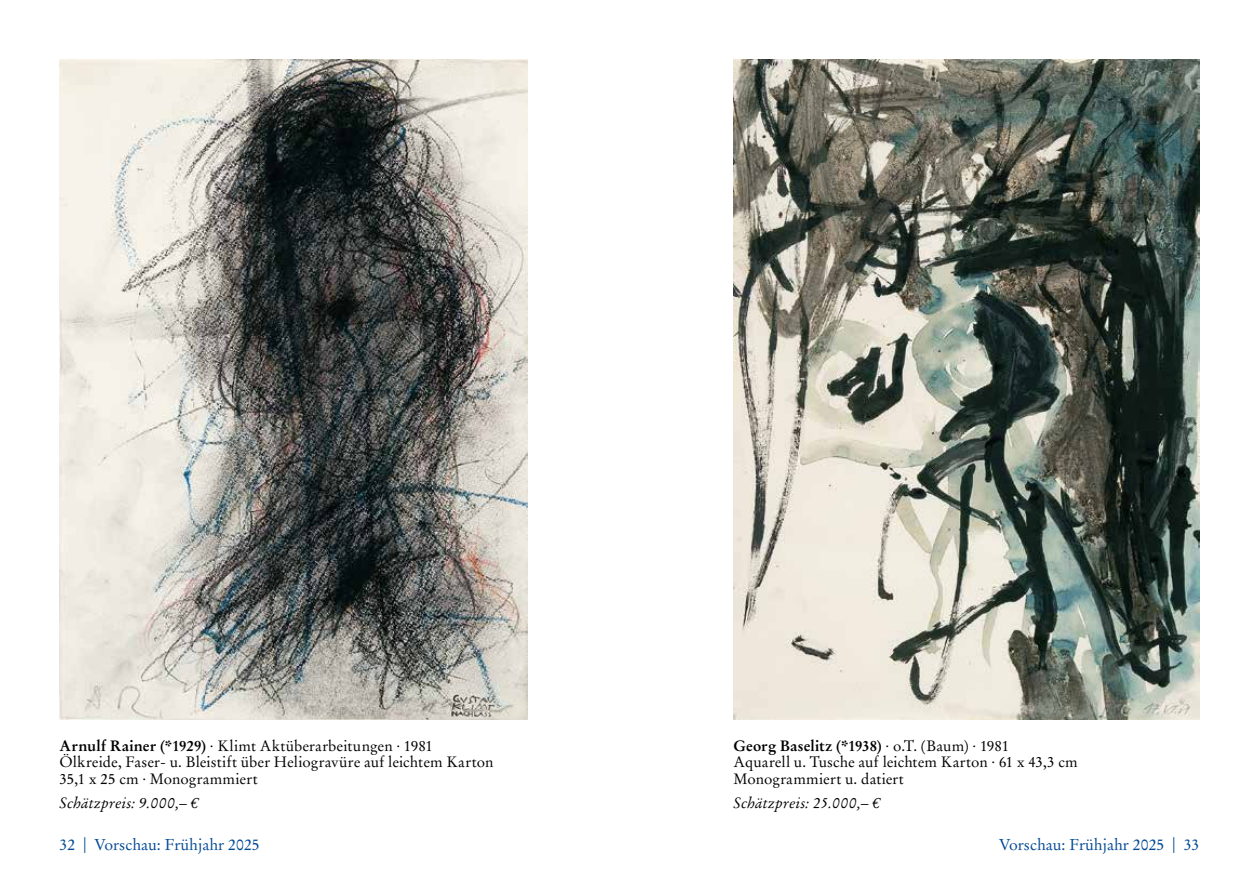
<style>
.page{position:relative;width:1259px;height:893px;background:#fff}
.page>*{position:absolute;margin:0;border:0;box-sizing:border-box;transform-origin:0 0}
.t1{font:15.75px "Stempel Garamond LT Std";color:#034a94}
.t2{font:15px/16.5px "Stempel Garamond LT Std";letter-spacing:.005em;color:#000}
.t3{font:italic 15px "Stempel Garamond LT Std";letter-spacing:.01em;color:#000}
.s1{font-weight:700}
</style>
<div class="page">
<img style="left:60px;top:60px;width:468px;height:659px">
<img style="left:733px;top:60px;width:466px;height:659px">
<p class="t2" style="left:60px;top:737px;width:435px"><span class="s1">Arnulf Rainer (*1929)</span> · Klimt Aktüberarbeitungen · 1981<br>Ölkreide, Faser- u. Bleistift über Heliogravüre auf leichtem Karton<br>35,1 x 25 cm · Monogrammiert</p>
<p class="t3" style="left:60px;top:793px;width:140px">Schätzpreis: 9.000,– €</p>
<p class="t1" style="left:60px;top:836px;width:202px">32 | Vorschau: Frühjahr 2025</p>
<p class="t2" style="left:733px;top:737px;width:346px"><span class="s1">Georg Baselitz (*1938)</span> · o.T. (Baum) · 1981<br>Aquarell u. Tusche auf leichtem Karton · 61 x 43,3 cm<br>Monogrammiert u. datiert</p>
<p class="t3" style="left:733px;top:793px;width:148px">Schätzpreis: 25.000,– €</p>
<p class="t1" style="left:999px;top:836px;width:202px">Vorschau: Frühjahr 2025 | 33</p>
</div>
